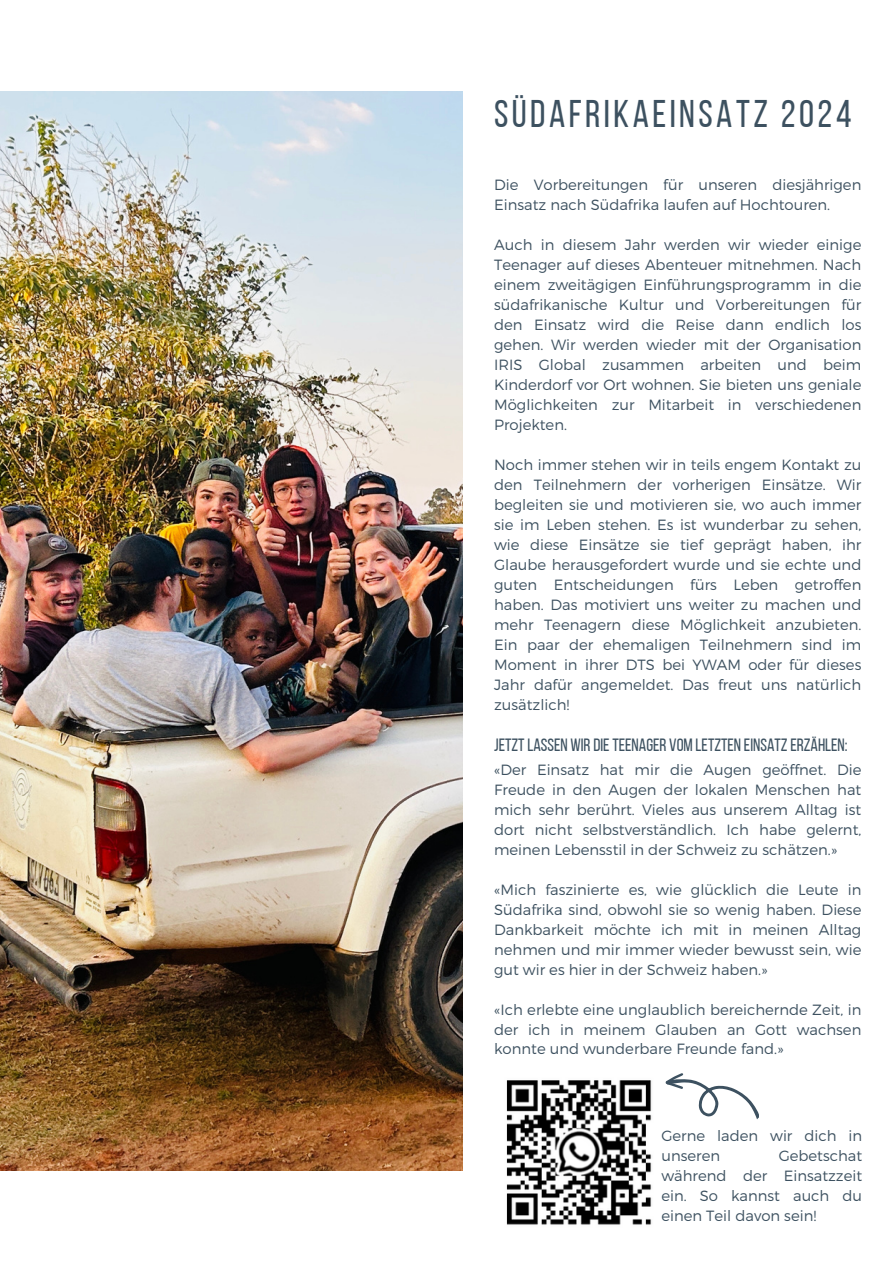
<style>
.page{position:relative;width:894px;height:1264px;background:#fff}
.page>*{position:absolute;margin:0;border:0;box-sizing:border-box;transform-origin:0 0}
.t1{font:38.4px "Bebas Neue";letter-spacing:.09em;color:#3d5160}
.t2{font:17.7px "Bebas Neue";color:#3d5160}
.t3{font:300 14.85px/20px "Montserrat";color:#3d5160;text-align:justify}
</style>
<div class="page">
<img style="left:455px;top:1062px;width:197px;height:163px">
<img style="left:0;top:91px;width:462px;height:1079px">
<svg style="left:665px;top:1073px;width:94px;height:46px"></svg>
<p class="t1" style="left:494px;top:98px;width:358px">SÜDAFRIKAEINSATZ 2024</p>
<p class="t3" style="left:494px;top:174px;width:368px">Die Vorbereitungen für unseren diesjährigen<br>Einsatz nach Südafrika laufen auf Hochtouren.</p>
<p class="t3" style="left:494px;top:234px;width:368px">Auch in diesem Jahr werden wir wieder einige Teenager auf dieses Abenteuer mitnehmen. Nach einem zweitägigen Einführungsprogramm in die südafrikanische Kultur und Vorbereitungen für den Einsatz wird die Reise dann endlich los gehen. Wir werden wieder mit der Organisation IRIS Global zusammen arbeiten und beim Kinderdorf vor Ort wohnen. Sie bieten uns geniale Möglichkeiten zur Mitarbeit in verschiedenen Projekten.</p>
<p class="t3" style="left:494px;top:454px;width:368px">Noch immer stehen wir in teils engem Kontakt zu den Teilnehmern der vorherigen Einsätze. Wir begleiten sie und motivieren sie, wo auch immer sie im Leben stehen. Es ist wunderbar zu sehen, wie diese Einsätze sie tief geprägt haben, ihr Glaube herausgefordert wurde und sie echte und guten Entscheidungen fürs Leben getroffen haben. Das motiviert uns weiter zu machen und mehr Teenagern diese Möglichkeit anzubieten.<br>Ein paar der ehemaligen Teilnehmern sind im Moment in ihrer DTS bei YWAM oder für dieses Jahr dafür angemeldet. Das freut uns natürlich zusätzlich!</p>
<p class="t2" style="left:494px;top:738px;width:355px">JETZTLASSEN WIRDIETEENAGER VOM LETZTEN EINSATZERZÄHLEN:</p>
<p class="t3" style="left:494px;top:758px;width:368px">«Der Einsatz hat mir die Augen geöffnet. Die Freude in den Augen der lokalen Menschen hat mich sehr berührt. Vieles aus unserem Alltag ist dort nicht selbstverständlich. Ich habe gelernt, meinen Lebensstil in der Schweiz zu schätzen.»</p>
<p class="t3" style="left:494px;top:878px;width:368px">«Mich faszinierte es, wie glücklich die Leute in Südafrika sind, obwohl sie so wenig haben. Diese Dankbarkeit möchte ich mit in meinen Alltag nehmen und mir immer wieder bewusst sein, wie gut wir es hier in der Schweiz haben.»</p>
<p class="t3" style="left:494px;top:998px;width:368px">«Ich erlebte eine unglaublich bereichernde Zeit, in der ich in meinem Glauben an Gott wachsen konnte und wunderbare Freunde fand.»</p>
<p class="t3" style="left:661px;top:1124px;width:202px">Gerne laden wir dich in unseren</p>
<p class="t3" style="left:661px;top:1144px;width:202px;text-indent:117px">Gebetschat während der Einsatzzeit ein. So kannst auch du einen Teil davon sein!</p>
</div>
